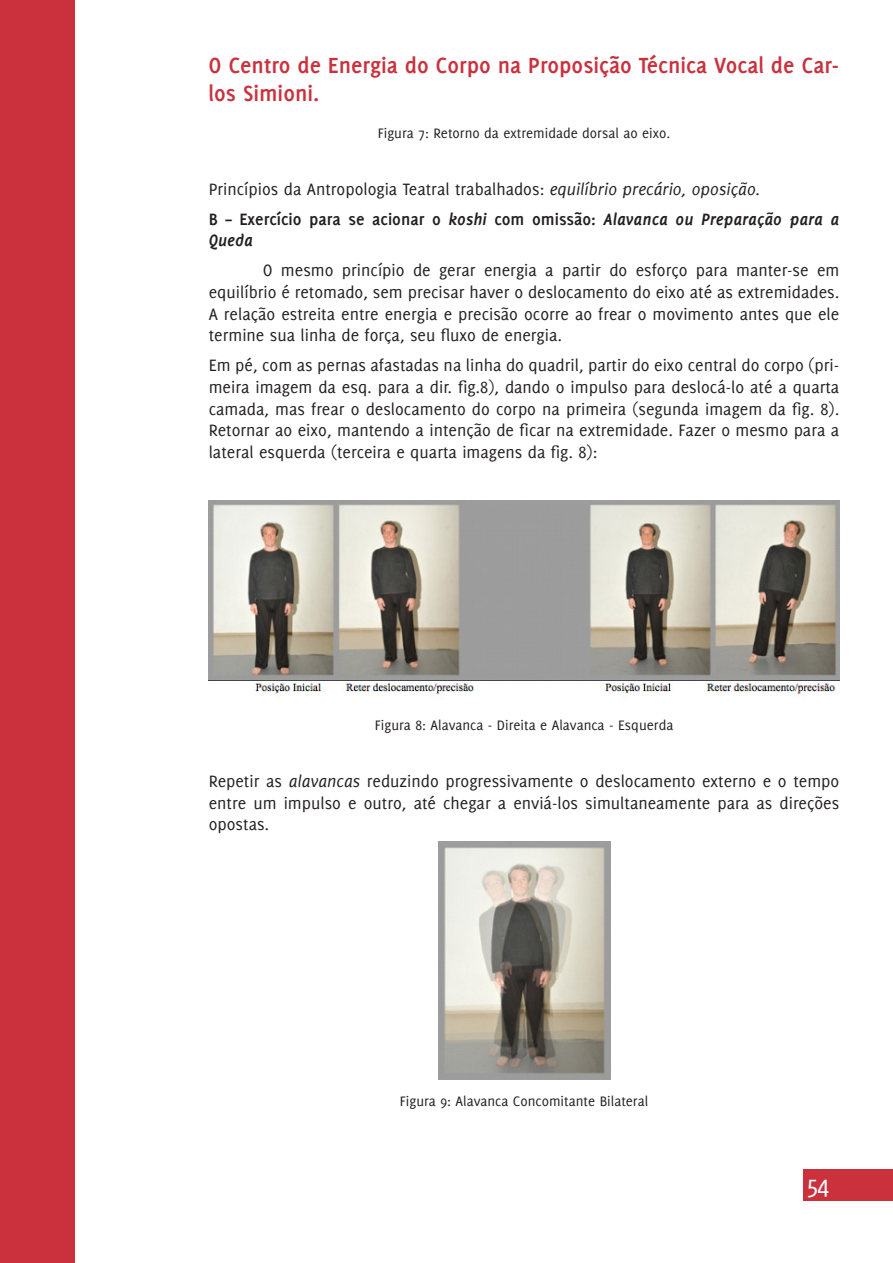
<style>
.page{position:relative;width:893px;height:1263px;background:#fff}
.page>*{position:absolute;margin:0;border:0;box-sizing:border-box;transform-origin:0 0}
.t1{font:27px "Delicious";color:#fff}
.t2{font:700 24px/28.8px "Delicious";color:#cb313d}
.t3{font:18px/21.6px "Delicious";color:#231f20;text-align:justify}
.t4{font:700 18px/21.6px "Delicious";color:#231f20}
.t5{font:15px "Delicious";color:#231f20}
.s1{font-style:italic}
</style>
<div class="page">
<div style="left:0;top:0;width:74px;height:1262px;background:#cb313d"></div>
<div style="left:803px;top:1169px;width:90px;height:32px;background:#cb313d"></div>
<img style="left:209px;top:500px;width:630px;height:199px">
<img style="left:438px;top:842px;width:172px;height:238px">
<h2 class="t2" style="left:208px;top:50px;width:632px">O Centro de Energia do Corpo na Proposição Técnica Vocal de Car&shy;los Simioni.</h2>
<p class="t5" style="left:378px;top:125px;width:294px">Figura 7: Retorno da extremidade dorsal ao eixo.</p>
<p class="t3" style="left:209px;top:178px;width:553px">Princípios da Antropologia Teatral trabalhados: <span class="s1">equilíbrio precário, oposição.</span></p>
<p class="t4" style="left:209px;top:208px;width:632px">B – Exercício para se acionar o <span class="s1">koshi</span> com omissão: <span class="s1">Alavanca ou Preparação para a<br>Queda</span></p>
<p class="t3" style="left:209px;top:260px;width:632px;text-indent:54px">O mesmo princípio de gerar energia a partir do esforço para manter-se em equilíbrio é retomado, sem precisar haver o deslocamento do eixo até as extremidades.<br>A relação estreita entre energia e precisão ocorre ao frear o movimento antes que ele termine sua linha de força, seu fluxo de energia.</p>
<p class="t3" style="left:209px;top:354px;width:632px">Em pé, com as pernas afastadas na linha do quadril, partir do eixo central do corpo (pri&shy;meira imagem da esq. para a dir. fig.8), dando o impulso para deslocá-lo até a quarta camada, mas frear o deslocamento do corpo na primeira (segunda imagem da fig. 8).<br>Retornar ao eixo, mantendo a intenção de ficar na extremidade. Fazer o mesmo para a lateral esquerda (terceira e quarta imagens da fig. 8):</p>
<p class="t5" style="left:375px;top:717px;width:300px">Figura 8: Alavanca - Direita e Alavanca - Esquerda</p>
<p class="t3" style="left:209px;top:770px;width:632px">Repetir as <span class="s1">alavancas</span> reduzindo progressivamente o deslocamento externo e o tempo entre um impulso e outro, até chegar a enviá-los simultaneamente para as direções opostas.</p>
<p class="t5" style="left:400px;top:1093px;width:250px">Figura 9: Alavanca Concomitante Bilateral</p>
<h1 class="t1" style="left:806px;top:1169px;width:24px">54</h1>
</div>
